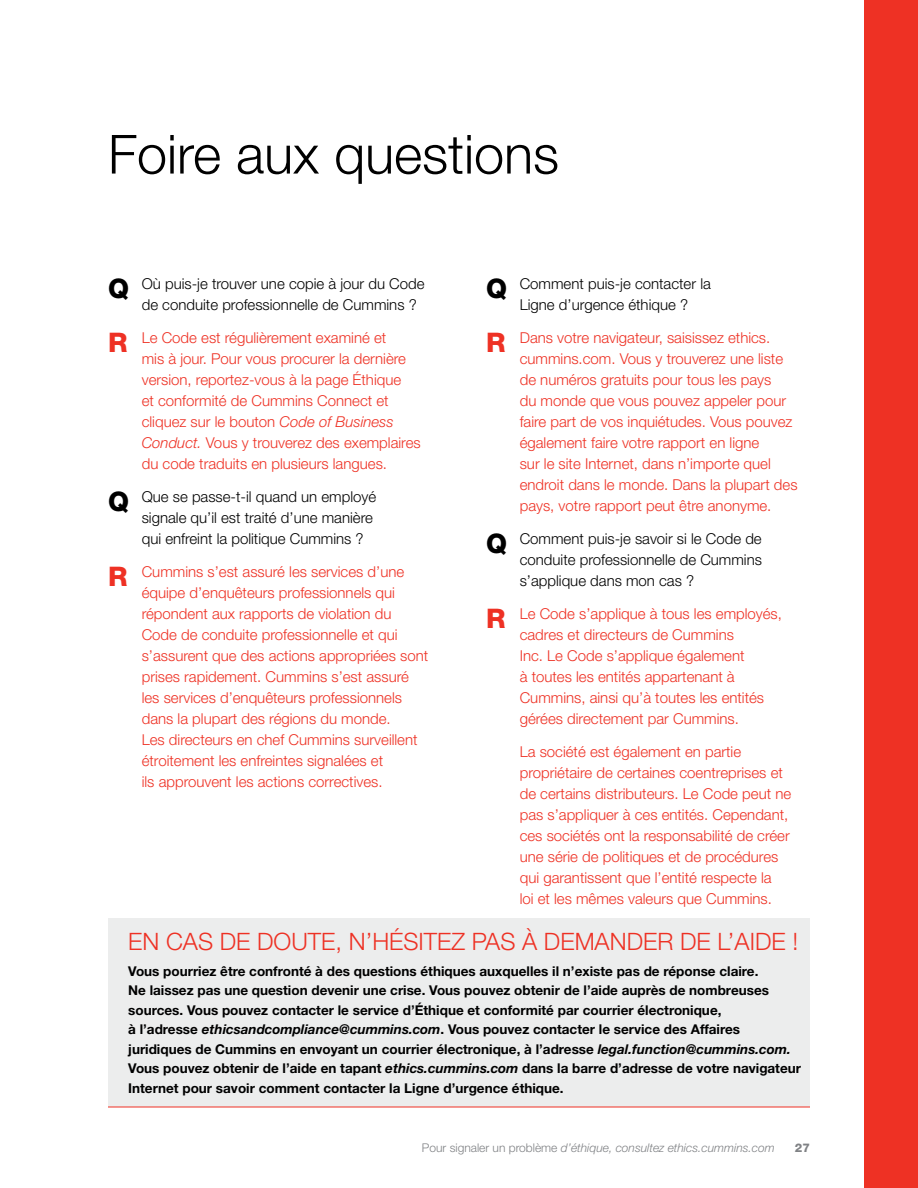
<style>
.page{position:relative;width:918px;height:1188px;background:#fff}
.page>*{position:absolute;margin:0;border:0;box-sizing:border-box;transform-origin:0 0}
.t1{font:300 54px "Helvetica Neue LT Std";color:#000}
.t2{font:300 24px "Helvetica Neue LT Std";color:#ee3124}
.t3{font:300 15px/21px "Helvetica Neue LT Std";color:#ee3124}
.t4{font:300 15px/21px "Helvetica Neue LT Std";color:#000}
.t5{font:700 13.5px/19.5px "Helvetica Neue LT Std";color:#000}
.t6{font:italic 300 12px "Helvetica Neue LT Std";color:#808285}
.t7{font:800 12px "Helvetica Neue LT Std";color:#808285}
.s1{font-weight:800;font-size:27px}
.s2{font-style:italic}
.s3{font-style:normal}
</style>
<div class="page">
<div style="left:864px;top:0;width:54px;height:1188px;background:#ee3124"></div>
<div style="left:108px;top:918px;width:702px;height:189px;background:#e6e7e8"></div>
<hr style="left:108px;top:1107px;width:702px;height:1px;background:#ee3124">
<h1 class="t1" style="left:108px;top:121px;width:453px">Foire aux questions</h1>
<p class="t4" style="left:142px;top:273px;width:284px;text-indent:-34px"><span class="s1">Q</span> Où puis-je trouver une copie à jour du Code de conduite professionnelle de Cummins ?</p>
<p class="t3" style="left:142px;top:327px;width:280px;text-indent:-34px"><span class="s1">R</span> Le Code est régulièrement examiné et<br>mis à jour. Pour vous procurer la dernière version, reportez-vous à la page Éthique<br>et conformité de Cummins Connect et cliquez sur le bouton <span class="s2">Code of Business Conduct.</span> Vous y trouverez des exemplaires du code traduits en plusieurs langues.</p>
<p class="t4" style="left:142px;top:486px;width:236px;text-indent:-34px"><span class="s1">Q</span> Que se passe-t-il quand un employé signale qu’il est traité d’une manière qui enfreint la politique Cummins ?</p>
<p class="t3" style="left:142px;top:561px;width:288px;text-indent:-34px"><span class="s1">R</span> Cummins s’est assuré les services d’une équipe d’enquêteurs professionnels qui répondent aux rapports de violation du Code de conduite professionnelle et qui s’assurent que des actions appropriées sont prises rapidement. Cummins s’est assuré les services d’enquêteurs professionnels dans la plupart des régions du monde.<br>Les directeurs en chef Cummins surveillent étroitement les enfreintes signalées et<br>ils approuvent les actions correctives.</p>
<p class="t4" style="left:520px;top:273px;width:193px;text-indent:-34px"><span class="s1">Q</span> Comment puis-je contacter la<br>Ligne d’urgence éthique ?</p>
<p class="t3" style="left:520px;top:327px;width:279px;text-indent:-34px"><span class="s1">R</span> Dans votre navigateur, saisissez ethics. cummins.com. Vous y trouverez une liste de numéros gratuits pour tous les pays<br>du monde que vous pouvez appeler pour faire part de vos inquiétudes. Vous pouvez également faire votre rapport en ligne<br>sur le site Internet, dans n’importe quel endroit dans le monde. Dans la plupart des pays, votre rapport peut être anonyme.</p>
<p class="t4" style="left:520px;top:528px;width:244px;text-align:justify;text-indent:-34px"><span class="s1">Q</span> Comment puis-je savoir si le Code de conduite professionnelle de Cummins s’applique dans mon cas ?</p>
<p class="t3" style="left:520px;top:603px;width:264px;text-indent:-34px"><span class="s1">R</span> Le Code s’applique à tous les employés, cadres et directeurs de Cummins<br>Inc. Le Code s’applique également<br>à toutes les entités appartenant à Cummins, ainsi qu’à toutes les entités gérées directement par Cummins.</p>
<p class="t3" style="left:520px;top:741px;width:273px">La société est également en partie propriétaire de certaines coentreprises et de certains distributeurs. Le Code peut ne pas s’appliquer à ces entités. Cependant, ces sociétés ont la responsabilité de créer une série de politiques et de procédures qui garantissent que l’entité respecte la<br>loi et les mêmes valeurs que Cummins.</p>
<h2 class="t2" style="left:128px;top:927px;width:671px">EN CAS DE DOUTE, N’HÉSITEZ PAS À DEMANDER DE L’AIDE !</h2>
<p class="t5" style="left:128px;top:961px;width:674px">Vous pourriez être confronté à des questions éthiques auxquelles il n’existe pas de réponse claire.<br>Ne laissez pas une question devenir une crise. Vous pouvez obtenir de l’aide auprès de nombreuses sources. Vous pouvez contacter le service d’Éthique et conformité par courrier électronique,<br>à l’adresse <span class="s2">ethicsandcompliance@cummins.com</span>. Vous pouvez contacter le service des Affaires juridiques de Cummins en envoyant un courrier électronique, à l’adresse <span class="s2">legal.function@cummins.com.<br></span>Vous pouvez obtenir de l’aide en tapant <span class="s2">ethics.cummins.com</span> dans la barre d’adresse de votre navigateur Internet pour savoir comment contacter la Ligne d’urgence éthique.</p>
<p class="t6" style="left:422px;top:1140px;width:354px"><span class="s3">Pour signaler un problème</span> d’éthique, consultez ethics.cummins.com</p>
<p class="t7" style="left:795px;top:1140px;width:17px">27</p>
</div>
